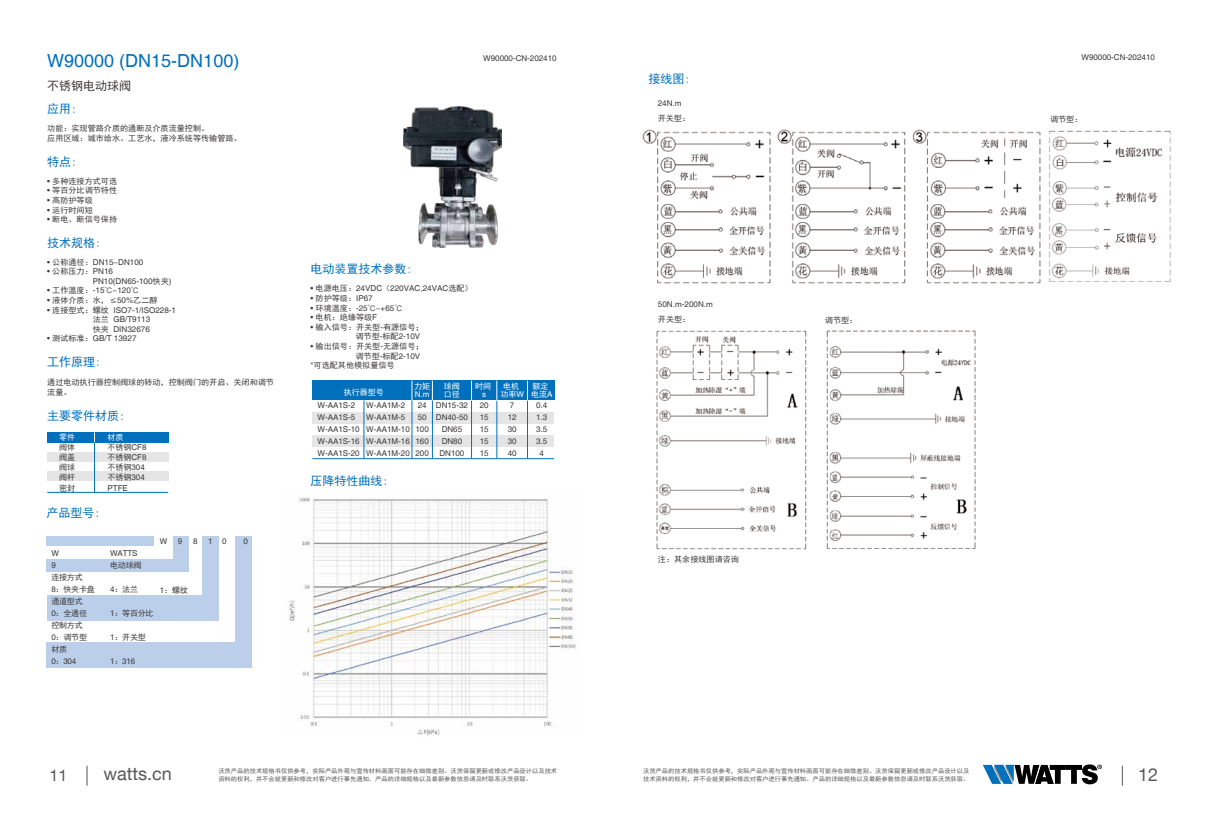
<style>
.page{position:relative;width:1208px;height:825px;background:#fff}
.page>*{position:absolute;margin:0;border:0;box-sizing:border-box;transform-origin:0 0}
.t1{font:18px "Helvetica";color:#0070bd}
.t2{font:18px "Helvetica Neue LT";letter-spacing:-.01em;color:#595757}
.t3{font:16px "Helvetica Neue LT";color:#595757}
.t4{font:12px "Sim Hei";color:#0070bd}
.t5{font:12px "Sim Hei";color:#3e3a39}
.t6{font:8px/12px "Helvetica";color:#3d3a39}
.t7{font:8px/10.1px "Sim Hei";color:#3d3a39}
.t8{font:8px/12px "Sim Hei";letter-spacing:-.025em;color:#3d3a39}
.t9{font:8px/8px "Sim Hei";color:#fff}
.t10{font:8px "Helvetica";color:#fff}
.t11{font:6px/7.2px "Sim Hei";color:#595757;scale:1.05 1}
.s1{font-family:"Helvetica"}
.s2{font-family:"Sim Hei"}
.s3{color:#fff}
</style>
<div class="page">
<svg style="left:983px;top:764px;width:119px;height:20px"></svg>
<svg style="left:87px;top:766px;width:1px;height:20px"></svg>
<svg style="left:1122px;top:766px;width:1px;height:20px"></svg>
<div style="left:47px;top:432px;width:122px;height:10px;background:#0070bd"></div>
<div style="left:47px;top:452px;width:122px;height:10px;background:#e5e5e6"></div>
<div style="left:47px;top:472px;width:122px;height:9px;background:#e5e5e6"></div>
<hr style="left:47px;top:492px;width:121px;height:1px;background:#0070bd">
<hr style="left:94px;top:442px;width:1px;height:50px;background:#0070bd">
<div style="left:235px;top:537px;width:17px;height:131px;background:#bbcfeb"></div>
<div style="left:47px;top:536px;width:107px;height:10px;background:#bbcfeb"></div>
<div style="left:173px;top:536px;width:16px;height:36px;background:#bbcfeb"></div>
<div style="left:202px;top:536px;width:17px;height:71px;background:#bbcfeb"></div>
<div style="left:47px;top:559px;width:142px;height:13px;background:#bbcfeb"></div>
<div style="left:47px;top:642px;width:205px;height:26px;background:#bbcfeb"></div>
<div style="left:47px;top:595px;width:172px;height:25px;background:#bbcfeb"></div>
<img style="left:403px;top:107px;width:98px;height:141px">
<div style="left:312px;top:381px;width:243px;height:19px;background:#0070bd"></div>
<div style="left:312px;top:413px;width:242px;height:11px;background:#e5e5e6"></div>
<div style="left:312px;top:436px;width:242px;height:11px;background:#e5e5e6"></div>
<hr style="left:312px;top:458px;width:242px;height:1px;background:#0070bd">
<svg style="left:471px;top:381px;width:1px;height:20px"></svg>
<hr style="left:471px;top:401px;width:1px;height:58px;background:#0070bd">
<svg style="left:497px;top:381px;width:1px;height:20px"></svg>
<hr style="left:497px;top:401px;width:1px;height:58px;background:#0070bd">
<svg style="left:527px;top:381px;width:1px;height:20px"></svg>
<hr style="left:527px;top:401px;width:1px;height:58px;background:#0070bd">
<hr style="left:364px;top:400px;width:1px;height:59px;background:#0070bd">
<svg style="left:432px;top:381px;width:1px;height:19px"></svg>
<hr style="left:432px;top:400px;width:1px;height:59px;background:#0070bd">
<svg style="left:412px;top:381px;width:1px;height:19px"></svg>
<hr style="left:412px;top:400px;width:1px;height:59px;background:#0070bd">
<img style="left:289px;top:497px;width:287px;height:239px">
<img style="left:642px;top:129px;width:399px;height:155px">
<img style="left:1049px;top:130px;width:122px;height:152px">
<img style="left:656px;top:330px;width:151px;height:220px">
<img style="left:826px;top:330px;width:150px;height:219px">
<h1 class="t1" style="left:47px;top:50px;width:194px">W90000 (DN15-DN100)</h1>
<p class="t6" style="left:483px;top:52px;width:75px">W90000-CN-202410</p>
<p class="t6" style="left:1081px;top:51px;width:75px">W90000-CN-202410</p>
<h3 class="t4" style="left:648px;top:72px;width:43px">接线图:</h3>
<p class="t6" style="left:657px;top:97px;width:25px">24N.m</p>
<p class="t7" style="left:657px;top:113px;width:34px">开关型：</p>
<h3 class="t5" style="left:47px;top:79px;width:85px">不锈钢电动球阀</h3>
<h3 class="t4" style="left:47px;top:103px;width:31px">应用:</h3>
<p class="t7" style="left:47px;top:124px;width:196px;line-height:9.6px">功能：实现管路介质的通断及介质流量控制。<br>应用区域：城市给水、工艺水，液冷系统等传输管路。</p>
<p class="t7" style="left:1050px;top:114px;width:34px">调节型：</p>
<h3 class="t4" style="left:47px;top:155px;width:31px">特点:</h3>
<p class="t7" style="left:47px;top:176px;width:71px"><span class="s1">•</span> 多种连接方式可选</p>
<p class="t7" style="left:47px;top:186px;width:71px"><span class="s1">•</span> 等百分比调节特性</p>
<p class="t7" style="left:47px;top:195px;width:47px"><span class="s1">•</span> 高防护等级</p>
<p class="t7" style="left:47px;top:205px;width:47px"><span class="s1">•</span> 运行时间短</p>
<p class="t7" style="left:47px;top:214px;width:71px"><span class="s1">•</span> 断电、断信号保持</p>
<h3 class="t4" style="left:47px;top:236px;width:56px">技术规格:</h3>
<p class="t6" style="left:47px;top:256px;width:98px">• <span class="s2">公称通径：</span>DN15~DN100</p>
<p class="t6" style="left:93px;top:267px;width:80px;line-height:9.6px;text-indent:-45px">• <span class="s2">公称压力：</span>PN16<br>PN10(DN65-100<span class="s2">快夹</span>)</p>
<p class="t6" style="left:47px;top:285px;width:93px">• <span class="s2">工作温度：</span>-15<span class="s2">℃</span>~120<span class="s2">℃</span></p>
<p class="t7" style="left:47px;top:295px;width:112px"><span class="s1">•</span> 液体介质：水，<span class="s1">≤50%</span>乙二醇</p>
<p class="t6" style="left:93px;top:305px;width:85px;line-height:9.6px;text-indent:-45px">• <span class="s2">连接型式：螺纹</span> ISO7-1/ISO228-1<span class="s2">法兰</span> GB/T9113<br><span class="s2">快夹</span> DIN32676</p>
<p class="t6" style="left:47px;top:333px;width:91px">• <span class="s2">测试标准：</span>GB/T 13927</p>
<h3 class="t4" style="left:47px;top:356px;width:56px">工作原理:</h3>
<p class="t7" style="left:47px;top:377px;width:228px;line-height:9.6px">通过电动执行器控制阀球的转动，控制阀门的开启、关闭和调节流量。</p>
<h3 class="t4" style="left:47px;top:409px;width:80px">主要零件材质:</h3>
<p class="t7" style="left:107px;top:432px;width:41px"><span class="s3">材质<br></span>不锈钢<span class="s1">CF8</span>不锈钢<span class="s1">CF8</span>不锈钢<span class="s1">304</span>不锈钢<span class="s1">304</span></p>
<p class="t6" style="left:107px;top:482px;width:22px">PTFE</p>
<p class="t9" style="left:59px;top:433px;width:17px">零件</p>
<p class="t7" style="left:59px;top:442px;width:17px;text-align:justify">阀体阀盖阀球阀杆密封</p>
<h3 class="t4" style="left:47px;top:506px;width:55px">产品型号:</h3>
<p class="t6" style="left:51px;top:548px;width:9px">W<br>9</p>
<p class="t8" style="left:51px;top:571px;width:45px">连接方式<br><span class="s1">8</span>：快夹卡盘通道型式<br><span class="s1">0</span>：全通径控制方式<br><span class="s1">0</span>：调节型材质</p>
<p class="t6" style="left:51px;top:656px;width:26px">0<span class="s2">：</span>304</p>
<p class="t6" style="left:160px;top:536px;width:9px">W</p>
<p class="t6" style="left:178px;top:536px;width:6px">9</p>
<p class="t6" style="left:193px;top:536px;width:6px">8</p>
<p class="t6" style="left:208px;top:536px;width:20px">1 0</p>
<p class="t6" style="left:244px;top:536px;width:6px">0</p>
<p class="t6" style="left:110px;top:548px;width:29px">WATTS</p>
<p class="t7" style="left:110px;top:560px;width:33px">电动球阀</p>
<p class="t7" style="left:110px;top:584px;width:29px"><span class="s1">4</span>：法兰</p>
<p class="t7" style="left:110px;top:608px;width:45px"><span class="s1">1</span>：等百分比</p>
<p class="t7" style="left:110px;top:632px;width:37px"><span class="s1">1</span>：开关型</p>
<p class="t6" style="left:110px;top:656px;width:26px">1<span class="s2">：</span>316</p>
<p class="t7" style="left:160px;top:585px;width:30px"><span class="s1">1</span>：螺纹</p>
<h3 class="t4" style="left:310px;top:263px;width:103px">电动装置技术参数:</h3>
<p class="t6" style="left:310px;top:283px;width:164px">• <span class="s2">电源电压：</span>24VDC<span class="s2">（</span>220VAC,24VAC<span class="s2">选配）</span></p>
<p class="t6" style="left:310px;top:292px;width:64px">• <span class="s2">防护等级：</span>IP67</p>
<p class="t6" style="left:310px;top:302px;width:93px">• <span class="s2">环境温度：</span>-25<span class="s2">℃</span>~+65<span class="s2">℃</span></p>
<p class="t7" style="left:310px;top:312px;width:68px"><span class="s1">•</span> 电机：绝缘等级<span class="s1">F</span></p>
<p class="t7" style="left:310px;top:322px;width:115px"><span class="s1">•</span> 输入信号：开关型<span class="s1">-</span>有源信号；</p>
<p class="t6" style="left:355px;top:331px;width:66px"><span class="s2">调节型</span>-<span class="s2">标配</span>2-10V</p>
<p class="t7" style="left:310px;top:341px;width:115px"><span class="s1">•</span> 输出信号：开关型<span class="s1">-</span>无源信号；</p>
<p class="t6" style="left:355px;top:350px;width:66px"><span class="s2">调节型</span>-<span class="s2">标配</span>2-10V</p>
<p class="t7" style="left:310px;top:360px;width:86px"><span class="s1">*</span>可选配其他模拟量信号</p>
<p class="t9" style="left:344px;top:388px;width:41px">执行器型号</p>
<p class="t9" style="left:444px;top:382px;width:17px">球阀口径</p>
<p class="t9" style="left:475px;top:382px;width:17px">时间</p>
<p class="t9" style="left:414px;top:382px;width:17px">力矩</p>
<p class="t10" style="left:415px;top:390px;width:16px">N.m</p>
<p class="t10" style="left:482px;top:390px;width:5px">s</p>
<p class="t6" style="left:317px;top:400px;width:44px">W-AA1S-2<br>W-AA1S-5<br>W-AA1S-10<br>W-AA1S-16<br>W-AA1S-20</p>
<p class="t6" style="left:366px;top:400px;width:45px">W-AA1M-2<br>W-AA1M-5<br>W-AA1M-10<br>W-AA1M-16<br>W-AA1M-20</p>
<p class="t6" style="left:415px;top:400px;width:15px">24<br>50<br>100<br>160<br>200</p>
<p class="t6" style="left:436px;top:400px;width:34px;text-align:center">DN15-32<br>DN40-50<br>DN65<br>DN80<br>DN100</p>
<p class="t6" style="left:480px;top:400px;width:10px;text-align:justify">20<br>15<br>15<br>15<br>15</p>
<h3 class="t4" style="left:310px;top:475px;width:79px">压降特性曲线:</h3>
<p class="t9" style="left:500px;top:382px;width:25px;text-align:center">电机功率<span class="s1">W</span></p>
<p class="t9" style="left:531px;top:382px;width:23px">额定电流<span class="s1">A</span></p>
<p class="t6" style="left:508px;top:400px;width:10px">7<br>12<br>30<br>30<br>40</p>
<p class="t6" style="left:536px;top:400px;width:13px;text-align:center">0.4<br>1.3<br>3.5<br>3.5<br>4</p>
<p class="t6" style="left:658px;top:298px;width:56px">50N.m-200N.m</p>
<p class="t7" style="left:658px;top:314px;width:34px">开关型：</p>
<p class="t7" style="left:825px;top:315px;width:34px">调节型：</p>
<p class="t7" style="left:658px;top:554px;width:82px">注：其余接线图请咨询</p>
<h2 class="t3" style="left:50px;top:766px;width:19px">11</h2>
<h1 class="t2" style="left:103px;top:763px;width:70px">watts.cn</h1>
<h1 class="t2" style="left:1138px;top:764px;width:22px">12</h1>
<p class="t11" style="left:218px;top:768px;width:324px">沃茨产品的技术规格书仅供参考，实际产品外观与宣传材料画面可能存在细微差别。沃茨保留更新或修改产品设计以及技术资料的权利，并不会就更新和修改对客户进行事先通知。产品的详细规格以及最新参数信息请及时联系沃茨获取。</p>
<p class="t11" style="left:643px;top:768px;width:312px">沃茨产品的技术规格书仅供参考，实际产品外观与宣传材料画面可能存在细微差别。沃茨保留更新或修改产品设计以及技术资料的权利，并不会就更新和修改对客户进行事先通知。产品的详细规格以及最新参数信息请及时联系沃茨获取。</p>
</div>
